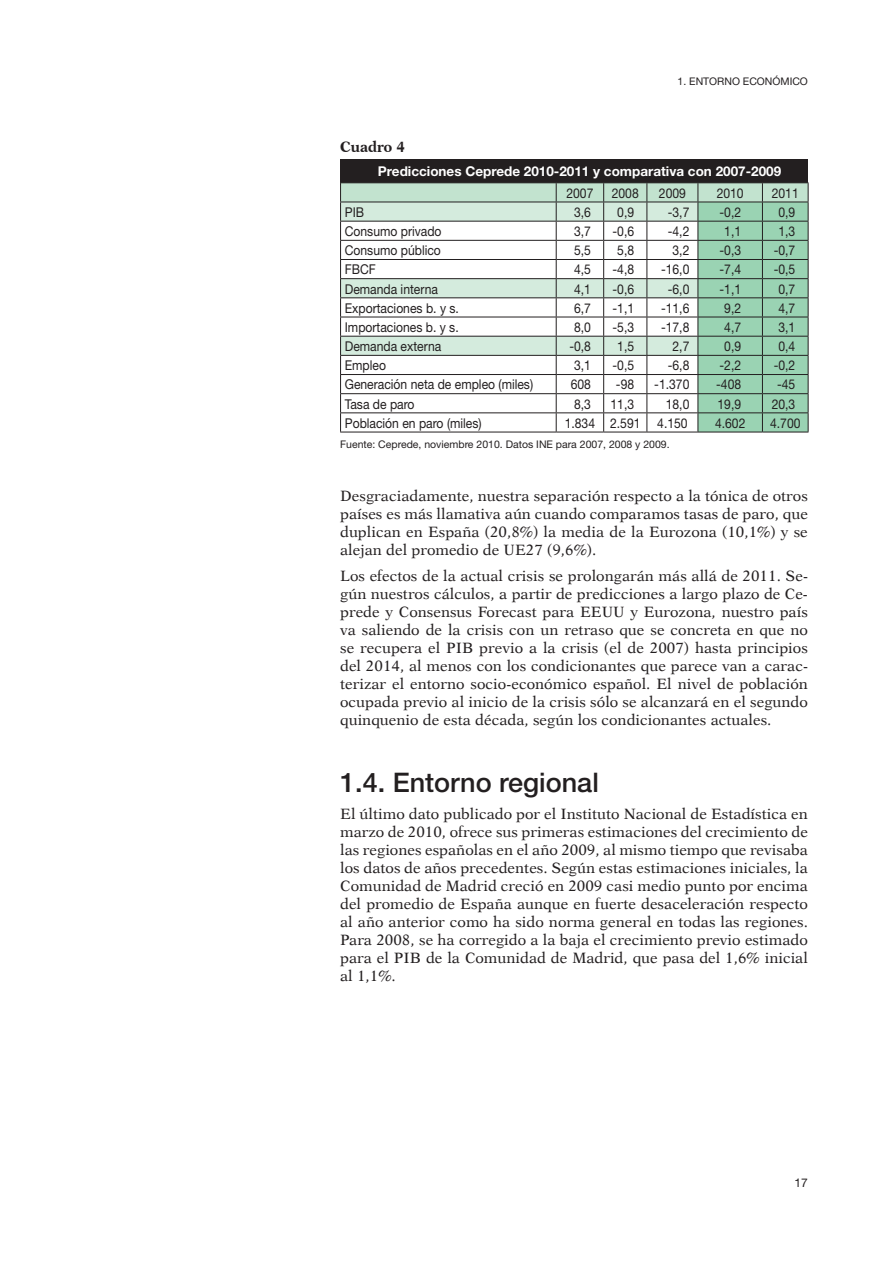
<style>
.page{position:relative;width:893px;height:1263px;background:#fff}
.page>*{position:absolute;margin:0;border:0;box-sizing:border-box;transform-origin:0 0}
.t1{font:500 27px "Helvetica Neue LT Std";color:#231f20}
.t2{font:15px/18px "Dutch 823 BT Roman B";color:#231f20;text-align:justify}
.t3{font:15px "Dutch 823 BT Bold B";color:#231f20}
.t4{font:13.5px "Helvetica Neue";color:#231f20;scale:.9 1}
.t5{font:700 13.5px "Helvetica Neue LT Std";color:#fff}
.t6{font:12px "Helvetica Neue LT Std";color:#231f20}
.t7{font:10.5px "Helvetica Neue";color:#231f20}
.t8{font:10.5px "Helvetica Neue LT Std";color:#231f20}
</style>
<div class="page">
<div style="left:340px;top:159px;width:468px;height:26px;background:#231f20"></div>
<svg style="left:340px;top:183px;width:469px;height:249px"></svg>
<hr style="left:340px;top:432px;width:216px;height:1px;background:#231f20">
<hr style="left:556px;top:432px;width:48px;height:1px;background:#231f20">
<hr style="left:604px;top:432px;width:43px;height:1px;background:#231f20">
<hr style="left:647px;top:432px;width:51px;height:1px;background:#231f20">
<hr style="left:698px;top:432px;width:64px;height:1px;background:#231f20">
<hr style="left:762px;top:432px;width:46px;height:1px;background:#231f20">
<p class="t8" style="left:678px;top:75px;width:132px">1. ENTORNO ECONÓMICO</p>
<p class="t3" style="left:340px;top:137px;width:66px">Cuadro 4</p>
<p class="t5" style="left:378px;top:163px;width:405px">Predicciones Ceprede 2010-2011 y comparativa con 2007-2009</p>
<p class="t4" style="left:566px;top:185px;width:32px">2007</p>
<p class="t4" style="left:612px;top:185px;width:32px">2008</p>
<p class="t4" style="left:659px;top:185px;width:32px">2009</p>
<p class="t4" style="left:717px;top:185px;width:32px">2010</p>
<p class="t4" style="left:772px;top:185px;width:32px">2011</p>
<p class="t4" style="left:345px;top:204px;width:23px">PIB</p>
<p class="t4" style="left:574px;top:204px;width:20px">3,6</p>
<p class="t4" style="left:617px;top:204px;width:20px">0,9</p>
<p class="t4" style="left:668px;top:204px;width:26px">-3,7</p>
<p class="t4" style="left:720px;top:204px;width:26px">-0,2</p>
<p class="t4" style="left:778px;top:204px;width:20px">0,9</p>
<p class="t4" style="left:345px;top:223px;width:109px">Consumo privado</p>
<p class="t4" style="left:574px;top:223px;width:20px">3,7</p>
<p class="t4" style="left:613px;top:223px;width:26px">-0,6</p>
<p class="t4" style="left:668px;top:223px;width:26px">-4,2</p>
<p class="t4" style="left:724px;top:223px;width:20px">1,1</p>
<p class="t4" style="left:778px;top:223px;width:20px">1,3</p>
<p class="t4" style="left:345px;top:242px;width:108px">Consumo público</p>
<p class="t4" style="left:574px;top:242px;width:20px">5,5</p>
<p class="t4" style="left:617px;top:242px;width:20px">5,8</p>
<p class="t4" style="left:673px;top:242px;width:20px">3,2</p>
<p class="t4" style="left:720px;top:242px;width:26px">-0,3</p>
<p class="t4" style="left:774px;top:242px;width:26px">-0,7</p>
<p class="t4" style="left:345px;top:262px;width:36px">FBCF</p>
<p class="t4" style="left:574px;top:262px;width:20px">4,5</p>
<p class="t4" style="left:613px;top:262px;width:26px">-4,8</p>
<p class="t4" style="left:661px;top:262px;width:33px">-16,0</p>
<p class="t4" style="left:720px;top:262px;width:26px">-7,4</p>
<p class="t4" style="left:774px;top:262px;width:26px">-0,5</p>
<p class="t4" style="left:345px;top:281px;width:105px">Demanda interna</p>
<p class="t4" style="left:574px;top:281px;width:20px">4,1</p>
<p class="t4" style="left:613px;top:281px;width:26px">-0,6</p>
<p class="t4" style="left:668px;top:281px;width:26px">-6,0</p>
<p class="t4" style="left:720px;top:281px;width:26px">-1,1</p>
<p class="t4" style="left:778px;top:281px;width:20px">0,7</p>
<p class="t4" style="left:345px;top:300px;width:128px">Exportaciones b. y s.</p>
<p class="t4" style="left:574px;top:300px;width:20px">6,7</p>
<p class="t4" style="left:613px;top:300px;width:26px">-1,1</p>
<p class="t4" style="left:661px;top:300px;width:33px">-11,6</p>
<p class="t4" style="left:724px;top:300px;width:20px">9,2</p>
<p class="t4" style="left:778px;top:300px;width:20px">4,7</p>
<p class="t4" style="left:345px;top:319px;width:128px">Importaciones b. y s.</p>
<p class="t4" style="left:574px;top:319px;width:20px">8,0</p>
<p class="t4" style="left:613px;top:319px;width:26px">-5,3</p>
<p class="t4" style="left:661px;top:319px;width:33px">-17,8</p>
<p class="t4" style="left:724px;top:319px;width:20px">4,7</p>
<p class="t4" style="left:778px;top:319px;width:20px">3,1</p>
<p class="t4" style="left:345px;top:338px;width:109px">Demanda externa</p>
<p class="t4" style="left:569px;top:338px;width:26px">-0,8</p>
<p class="t4" style="left:617px;top:338px;width:20px">1,5</p>
<p class="t4" style="left:673px;top:338px;width:20px">2,7</p>
<p class="t4" style="left:724px;top:338px;width:20px">0,9</p>
<p class="t4" style="left:778px;top:338px;width:20px">0,4</p>
<p class="t4" style="left:345px;top:357px;width:47px">Empleo</p>
<p class="t4" style="left:574px;top:357px;width:20px">3,1</p>
<p class="t4" style="left:613px;top:357px;width:26px">-0,5</p>
<p class="t4" style="left:668px;top:357px;width:26px">-6,8</p>
<p class="t4" style="left:720px;top:357px;width:26px">-2,2</p>
<p class="t4" style="left:774px;top:357px;width:26px">-0,2</p>
<p class="t4" style="left:345px;top:377px;width:211px">Generación neta de empleo (miles)</p>
<p class="t4" style="left:571px;top:377px;width:24px">608</p>
<p class="t4" style="left:616px;top:377px;width:22px">-98</p>
<p class="t4" style="left:654px;top:377px;width:41px">-1.370</p>
<p class="t4" style="left:716px;top:377px;width:29px">-408</p>
<p class="t4" style="left:777px;top:377px;width:22px">-45</p>
<p class="t4" style="left:345px;top:396px;width:79px">Tasa de paro</p>
<p class="t4" style="left:574px;top:396px;width:20px">8,3</p>
<p class="t4" style="left:610px;top:396px;width:28px">11,3</p>
<p class="t4" style="left:666px;top:396px;width:28px">18,0</p>
<p class="t4" style="left:717px;top:396px;width:28px">19,9</p>
<p class="t4" style="left:772px;top:396px;width:28px">20,3</p>
<p class="t4" style="left:345px;top:415px;width:154px">Población en paro (miles)</p>
<p class="t4" style="left:565px;top:415px;width:138px">1.834 2.591 4.150</p>
<p class="t4" style="left:715px;top:415px;width:35px">4.602</p>
<p class="t4" style="left:770px;top:415px;width:35px">4.700</p>
<p class="t7" style="left:340px;top:437px;width:331px">Fuente: Ceprede, noviembre 2010. Datos INE para 2007, 2008 y 2009.</p>
<p class="t2" style="left:340px;top:486px;width:469px">Desgraciadamente, nuestra separación respecto a la tónica de otros países es más llamativa aún cuando comparamos tasas de paro, que duplican en España (20,8%) la media de la Eurozona (10,1%) y se alejan del promedio de UE27 (9,6%).</p>
<p class="t2" style="left:340px;top:567px;width:469px">Los efectos de la actual crisis se prolongarán más allá de 2011. Se&shy;gún nuestros cálculos, a partir de predicciones a largo plazo de Ce&shy;prede y Consensus Forecast para EEUU y Eurozona, nuestro país va saliendo de la crisis con un retraso que se concreta en que no se recupera el PIB previo a la crisis (el de 2007) hasta principios del 2014, al menos con los condicionantes que parece van a carac&shy;terizar el entorno socio-económico español. El nivel de población ocupada previo al inicio de la crisis sólo se alcanzará en el segundo quinquenio de esta década, según los condicionantes actuales.</p>
<h1 class="t1" style="left:340px;top:767px;width:260px">1.4. Entorno regional</h1>
<p class="t2" style="left:340px;top:804px;width:469px">El último dato publicado por el Instituto Nacional de Estadística en marzo de 2010, ofrece sus primeras estimaciones del crecimiento de las regiones españolas en el año 2009, al mismo tiempo que revisaba los datos de años precedentes. Según estas estimaciones iniciales, la Comunidad de Madrid creció en 2009 casi medio punto por encima del promedio de España aunque en fuerte desaceleración respecto al año anterior como ha sido norma general en todas las regiones.<br>Para 2008, se ha corregido a la baja el crecimiento previo estimado para el PIB de la Comunidad de Madrid, que pasa del 1,6% inicial al 1,1%.</p>
<p class="t6" style="left:795px;top:1175px;width:15px">17</p>
</div>
